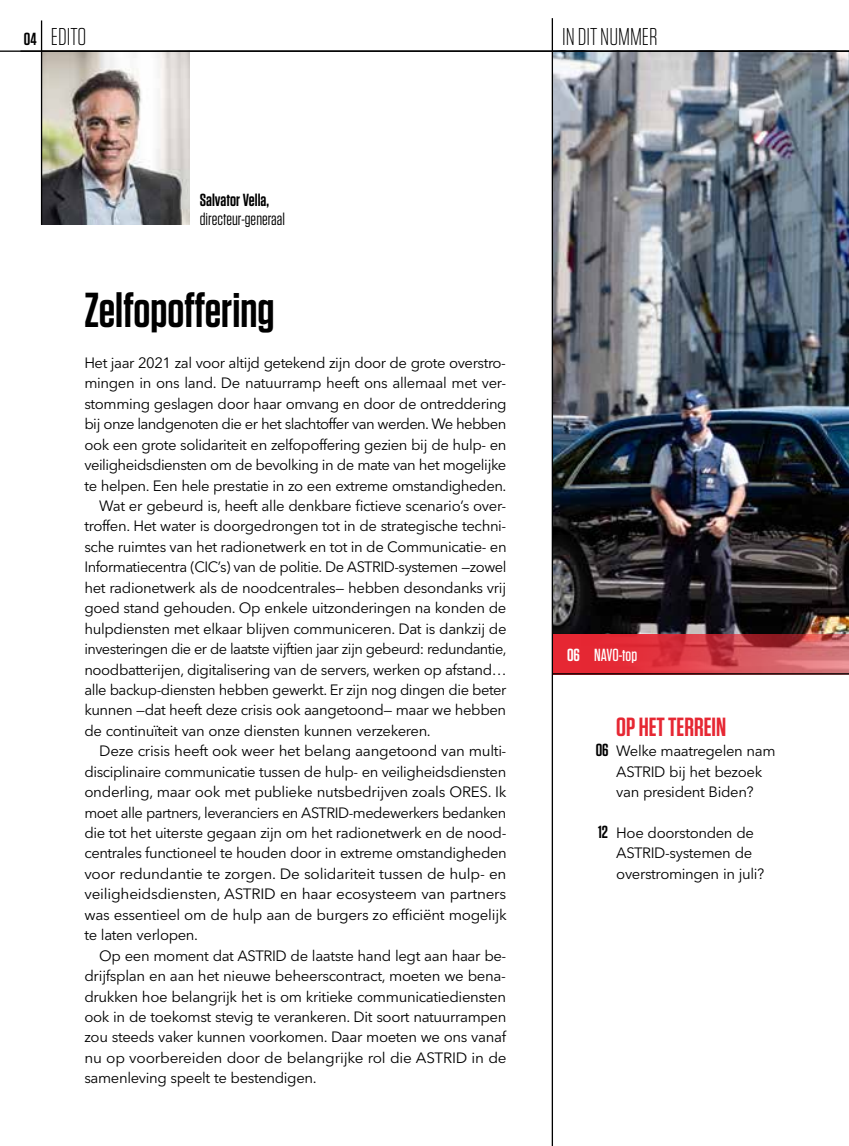
<style>
.page{position:relative;width:849px;height:1146px;background:#fff}
.page>*{position:absolute;margin:0;border:0;box-sizing:border-box;transform-origin:0 0}
.t1{font:600 49px "Tungsten";color:#000}
.t2{font:600 26.25px "Tungsten";color:#e62733}
.t3{font:300 24.32px "Tungsten";color:#000}
.t4{font:17.5px "Tungsten";letter-spacing:.005em;color:#000}
.t5{font:600 17.5px "Tungsten";color:#000}
.t6{font:500 17.5px "Tungsten";letter-spacing:-.005em;color:#fff}
.t7{font:14.88px/20.5px "Avenir Next LT Pro";letter-spacing:-.025em;color:#000;text-align:center}
.s1{font-weight:600}
.s2{font-family:"Tungsten";font-weight:600;font-size:17.5px}
</style>
<div class="page">
<img style="left:553px;top:52px;width:295px;height:582px">
<img style="left:42px;top:52px;width:148px;height:173px">
<svg style="left:736px;top:634px;width:112px;height:39px;background:#cb5d62"></svg>
<svg style="left:553px;top:634px;width:183px;height:39px;background:#db2f3a"></svg>
<hr style="left:0;top:51px;width:848px;height:1px;background:#000">
<hr style="left:552px;top:673px;width:296px;height:1px;background:#000">
<hr style="left:41px;top:20px;width:1px;height:205px;background:#000">
<hr style="left:551px;top:18px;width:2px;height:1128px;background:#000">
<p class="t5" style="left:24px;top:29px;width:14px">04</p>
<h3 class="t3" style="left:51px;top:24px;width:37px">EDITO</h3>
<h3 class="t3" style="left:562px;top:24px;width:97px">IN DIT NUMMER</h3>
<p class="t5" style="left:200px;top:190px;width:71px">Salvator Vella,</p>
<p class="t4" style="left:200px;top:210px;width:87px">directeur-generaal</p>
<h1 class="t1" style="left:84px;top:284px;width:191px">Zelfopoffering</h1>
<p class="t7" style="left:84px;top:352px;width:423px">Het jaar 2021 zal voor altijd getekend zijn door de grote overstro-</p>
<p class="t7" style="left:84px;top:373px;width:423px">mingen in ons land. De natuurramp heeft ons allemaal met ver-</p>
<p class="t7" style="left:84px;top:393px;width:423px">stomming geslagen door haar omvang en door de ontreddering</p>
<p class="t7" style="left:84px;top:414px;width:423px">bij onze landgenoten die er het slachtoffer van werden. We hebben</p>
<p class="t7" style="left:84px;top:434px;width:423px">ook een grote solidariteit en zelfopoffering gezien bij de hulp- en</p>
<p class="t7" style="left:84px;top:455px;width:423px">veiligheidsdiensten om de bevolking in de mate van het mogelijke</p>
<p class="t7" style="left:84px;top:475px;width:423px">te helpen. Een hele prestatie in zo een extreme omstandigheden.</p>
<p class="t7" style="left:99px;top:496px;width:408px">Wat er gebeurd is, heeft alle denkbare fictieve scenario’s over-</p>
<p class="t7" style="left:84px;top:516px;width:423px">troffen. Het water is doorgedrongen tot in de strategische techni-</p>
<p class="t7" style="left:84px;top:536px;width:423px">sche ruimtes van het radionetwerk en tot in de Communicatie- en</p>
<p class="t7" style="left:84px;top:557px;width:423px">Informatiecentra (CIC’s) van de politie. De ASTRID-systemen —zowel</p>
<p class="t7" style="left:84px;top:577px;width:423px">het radionetwerk als de noodcentrales— hebben desondanks vrij</p>
<p class="t7" style="left:84px;top:598px;width:423px">goed stand gehouden. Op enkele uitzonderingen na konden de</p>
<p class="t7" style="left:84px;top:618px;width:423px">hulpdiensten met elkaar blijven communiceren. Dat is dankzij de</p>
<p class="t7" style="left:84px;top:639px;width:423px">investeringen die er de laatste vijftien jaar zijn gebeurd: redundantie,</p>
<p class="t7" style="left:84px;top:659px;width:424px">noodbatterijen, digitalisering van de servers, werken op afstand…</p>
<p class="t7" style="left:84px;top:679px;width:423px">alle backup-diensten hebben gewerkt. Er zijn nog dingen die beter</p>
<p class="t7" style="left:84px;top:700px;width:423px">kunnen —dat heeft deze crisis ook aangetoond— maar we hebben</p>
<p class="t7" style="left:84px;top:720px;width:348px">de continuïteit van onze diensten kunnen verzekeren.</p>
<p class="t7" style="left:99px;top:741px;width:408px">Deze crisis heeft ook weer het belang aangetoond van multi-</p>
<p class="t7" style="left:84px;top:761px;width:423px">disciplinaire communicatie tussen de hulp- en veiligheidsdiensten</p>
<p class="t7" style="left:84px;top:782px;width:423px">onderling, maar ook met publieke nutsbedrijven zoals ORES. Ik</p>
<p class="t7" style="left:84px;top:802px;width:423px">moet alle partners, leveranciers en ASTRID-medewerkers bedanken</p>
<p class="t7" style="left:84px;top:823px;width:423px">die tot het uiterste gegaan zijn om het radionetwerk en de nood-</p>
<p class="t7" style="left:84px;top:843px;width:423px">centrales functioneel te houden door in extreme omstandigheden</p>
<p class="t7" style="left:84px;top:863px;width:423px">voor redundantie te zorgen. De solidariteit tussen de hulp- en</p>
<p class="t7" style="left:84px;top:884px;width:423px">veiligheidsdiensten, ASTRID en haar ecosysteem van partners</p>
<p class="t7" style="left:84px;top:904px;width:423px">was essentieel om de hulp aan de burgers zo efficiënt mogelijk</p>
<p class="t7" style="left:84px;top:925px;width:115px">te laten verlopen.</p>
<p class="t7" style="left:99px;top:945px;width:408px">Op een moment dat ASTRID de laatste hand legt aan haar be-</p>
<p class="t7" style="left:84px;top:966px;width:423px">drijfsplan en aan het nieuwe beheerscontract, moeten we bena-</p>
<p class="t7" style="left:84px;top:986px;width:423px">drukken hoe belangrijk het is om kritieke communicatiediensten</p>
<p class="t7" style="left:84px;top:1007px;width:423px">ook in de toekomst stevig te verankeren. Dit soort natuurrampen</p>
<p class="t7" style="left:84px;top:1027px;width:423px">zou steeds vaker kunnen voorkomen. Daar moeten we ons vanaf</p>
<p class="t7" style="left:84px;top:1047px;width:423px">nu op voorbereiden door de belangrijke rol die ASTRID in de</p>
<p class="t7" style="left:84px;top:1068px;width:234px">samenleving speelt te bestendigen.</p>
<p class="t6" style="left:567px;top:646px;width:72px"><span class="s1">06</span> NAVO-top</p>
<h2 class="t2" style="left:616px;top:713px;width:111px">OP HET TERREIN</h2>
<p class="t7" style="left:595px;top:741px;width:181px"><span class="s2">06</span> Welke maatregelen nam<br>ASTRID bij het bezoek<br>van president Biden?</p>
<p class="t7" style="left:616px;top:823px;width:149px;text-align:left;text-indent:-18px"><span class="s2">12</span> Hoe doorstonden de<br>ASTRID-systemen de overstromingen in juli?</p>
</div>
